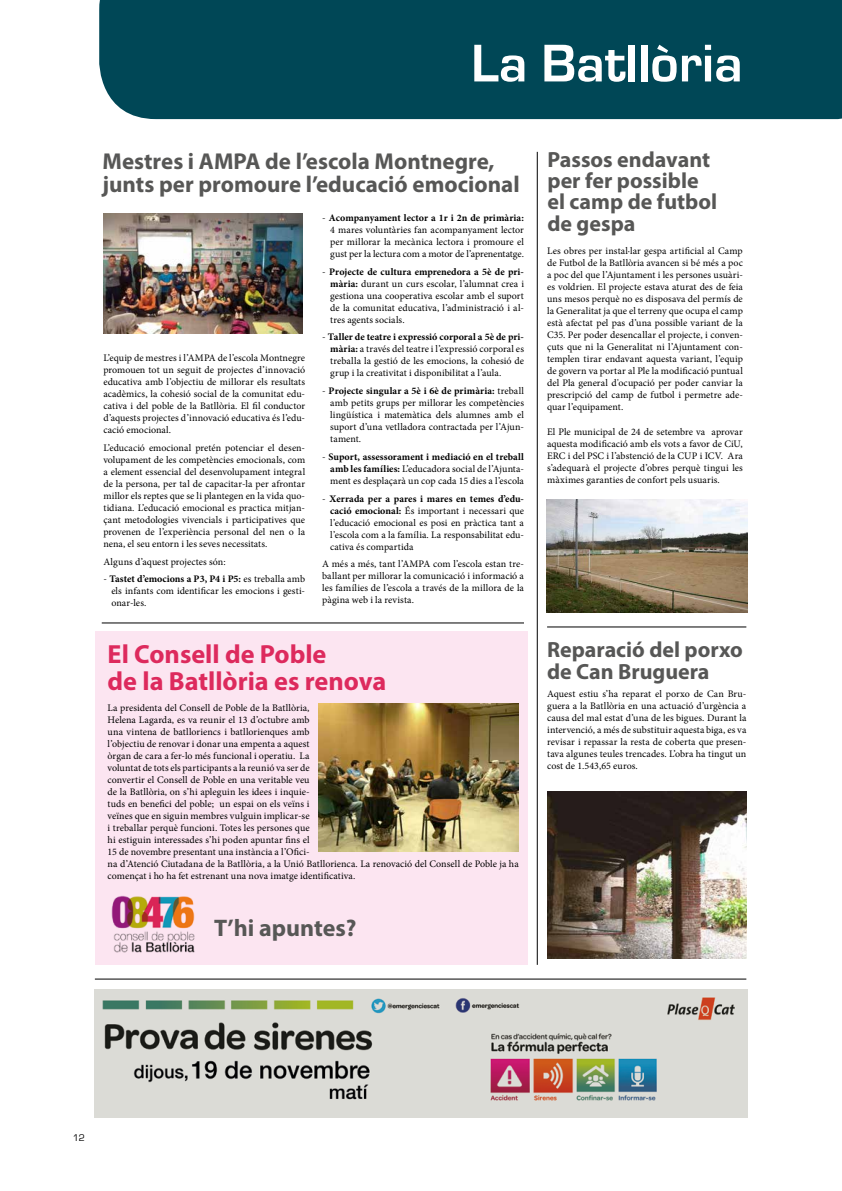
<style>
.page{position:relative;width:842px;height:1191px;background:#fff}
.page>*{position:absolute;margin:0;border:0;box-sizing:border-box;transform-origin:0 0}
.t1{font:700 55px "Eurostile";color:#fff}
.t2{font:700 26.3px/26.3px "Myriad Pro";color:#dd2a5d}
.t3{font:700 24px "Myriad Pro";color:#575756}
.t4{font:700 23px/23px "Myriad Pro";color:#575756}
.t5{font:700 22px/21.3px "Myriad Pro";color:#575756}
.t6{font:10px/12px "Minion Pro";color:#000;text-align:justify}
.t7{font:10px "Eurostile";color:#000}
.s1{font-weight:700}
</style>
<div class="page">
<div style="left:99px;top:0;width:743px;height:119px;background:#004756"></div>
<div style="left:95px;top:632px;width:432px;height:332px;background:#fce5f1"></div>
<hr style="left:537px;top:152px;width:1px;height:812px;background:#000">
<hr style="left:547px;top:626px;width:199px;height:1px;background:#000">
<hr style="left:102px;top:622px;width:422px;height:1px;background:#000">
<hr style="left:95px;top:978px;width:651px;height:1px;background:#000">
<img style="left:104px;top:214px;width:199px;height:120px">
<img style="left:547px;top:791px;width:199px;height:168px">
<img style="left:547px;top:499px;width:200px;height:113px">
<img style="left:319px;top:703px;width:200px;height:148px">
<img style="left:103px;top:886px;width:100px;height:76px">
<img style="left:95px;top:989px;width:652px;height:128px">
<h1 class="t1" style="left:471px;top:33px;width:273px">La Batllòria</h1>
<h3 class="t4" style="left:103px;top:149px;width:419px">Mestres i AMPA de l’escola Montnegre, junts per promoure l’educació emocional</h3>
<p class="t6" style="left:103px;top:352px;width:203px">L’equip de mestres i l’AMPA de l’escola Montnegre promouen tot un seguit de projectes d’innovació educativa amb l’objectiu de millorar els resultats acadèmics, la cohesió social de la comunitat edu&shy;cativa i del poble de la Batllòria. El fil conductor d’aquests projectes d’innovació educativa és l’edu&shy;cació emocional.</p>
<p class="t6" style="left:103px;top:442px;width:203px">L’educació emocional pretén potenciar el desen&shy;volupament de les competències emocionals, com a element essencial del desenvolupament integral de la persona, per tal de capacitar-la per afrontar millor els reptes que se li plantegen en la vida quo&shy;tidiana. L’educació emocional es practica mitjan&shy;çant metodologies vivencials i participatives que provenen de l’experiència personal del nen o la nena, el seu entorn i les seves necessitats.</p>
<p class="t6" style="left:103px;top:555px;width:124px">Alguns d’aquest projectes són:</p>
<p class="t6" style="left:111px;top:573px;width:195px;text-indent:-8px">- <span class="s1">Tastet d’emocions a P3, P4 i P5:</span> es treballa amb els infants com identificar les emocions i gesti&shy;onar-les.</p>
<p class="t6" style="left:330px;top:212px;width:195px;text-indent:-8px">- <span class="s1">Acompanyament lector a 1r i 2n de primària:<br></span>4 mares voluntàries fan acompanyament lector per millorar la mecànica lectora i promoure el gust per la lectura com a motor de l’aprenentatge.</p>
<p class="t6" style="left:330px;top:266px;width:195px;text-indent:-8px">- <span class="s1">Projecte de cultura emprenedora a 5è de pri&shy;mària:</span> durant un curs escolar, l’alumnat crea i gestiona una cooperativa escolar amb el suport de la comunitat educativa, l’administració i al&shy;tres agents socials.</p>
<p class="t6" style="left:330px;top:331px;width:195px;text-indent:-8px">- <span class="s1">Taller de teatre i expressió corporal a 5è de pri&shy;mària:</span> a través del teatre i l’expressió corporal es treballa la gestió de les emocions, la cohesió de grup i la creativitat i disponibilitat a l’aula.</p>
<p class="t6" style="left:330px;top:385px;width:195px;text-indent:-8px">- <span class="s1">Projecte singular a 5è i 6è de primària:</span> treball amb petits grups per millorar les competències lingüística i matemàtica dels alumnes amb el suport d’una vetlladora contractada per l’Ajun&shy;tament.</p>
<p class="t6" style="left:330px;top:451px;width:195px;text-indent:-8px">- <span class="s1">Suport, assessorament i mediació en el treball amb les famílies:</span> L’educadora social de l’Ajunta&shy;ment es desplaçarà un cop cada 15 dies a l’escola</p>
<p class="t6" style="left:330px;top:492px;width:195px;text-indent:-8px">- <span class="s1">Xerrada per a pares i mares en temes d’edu&shy;cació emocional:</span> És important i necessari que l’educació emocional es posi en pràctica tant a l’escola com a la família. La responsabilitat edu&shy;cativa és compartida</p>
<p class="t6" style="left:322px;top:558px;width:203px">A més a més, tant l’AMPA com l’escola estan tre&shy;ballant per millorar la comunicació i informació a les famílies de l’escola a través de la millora de la pàgina web i la revista.</p>
<h2 class="t2" style="left:108px;top:640px;width:280px">El Consell de Poble<br>de la Batllòria es renova</h2>
<p class="t6" style="left:108px;top:701px;width:413px;text-align:left">La presidenta del Consell de Poble de la Batllòria,<br>Helena Lagarda, es va reunir el 13 d’octubre amb<br>una vintena de batlloriencs i batllorienques amb<br>l’objectiu de renovar i donar una empenta a aquest<br>òrgan de cara a fer-lo més funcional i operatiu. La<br>voluntat de tots els participants a la reunió va ser de<br>convertir el Consell de Poble en una veritable veu<br>de la Batllòria, on s’hi apleguin les idees i inquie-<br>tuds en benefici del poble; un espai on els veïns i<br>veïnes que en siguin membres vulguin implicar-se<br>i treballar perquè funcioni. Totes les persones que<br>hi estiguin interessades s’hi poden apuntar fins el<br>15 de novembre presentant una instància a l’Ofici-<br>na d’Atenció Ciutadana de la Batllòria, a la Unió Batllorienca. La renovació del Consell de Poble ja ha començat i ho ha fet estrenant una nova imatge identificativa.</p>
<h3 class="t3" style="left:214px;top:912px;width:144px">T’hi apuntes?</h3>
<h3 class="t5" style="left:547px;top:148px;width:171px">Passos endavant per fer possible el camp de futbol de gespa</h3>
<p class="t6" style="left:547px;top:245px;width:197px">Les obres per instal·lar gespa artificial al Camp de Futbol de la Batllòria avancen si bé més a poc a poc del que l’Ajuntament i les persones usuàri&shy;es voldrien. El projecte estava aturat des de feia uns mesos perquè no es disposava del permís de la Generalitat ja que el terreny que ocupa el camp està afectat pel pas d’una possible variant de la C35. Per poder desencallar el projecte, i conven&shy;çuts que ni la Generalitat ni l’Ajuntament con&shy;templen tirar endavant aquesta variant, l’equip de govern va portar al Ple la modificació puntual del Pla general d'ocupació per poder canviar la prescripció del camp de futbol i permetre ade&shy;quar l’equipament.</p>
<p class="t6" style="left:547px;top:425px;width:197px">El Ple municipal de 24 de setembre va aprovar aquesta modificació amb els vots a favor de CiU, ERC i del PSC i l’abstenció de la CUP i ICV. Ara s’adequarà el projecte d’obres perquè tingui les màximes garanties de confort pels usuaris.</p>
<h3 class="t5" style="left:547px;top:637px;width:197px;line-height:22px">Reparació del porxo de Can Bruguera</h3>
<p class="t6" style="left:547px;top:687px;width:201px">Aquest estiu s’ha reparat el porxo de Can Bru&shy;guera a la Batllòria en una actuació d’urgència a causa del mal estat d’una de les bigues. Durant la intervenció, a més de substituir aquesta biga, es va revisar i repassar la resta de coberta que presen&shy;tava algunes teules trencades. L’obra ha tingut un cost de 1.543,65 euros.</p>
<p class="t7" style="left:73px;top:1132px;width:14px">12</p>
</div>
